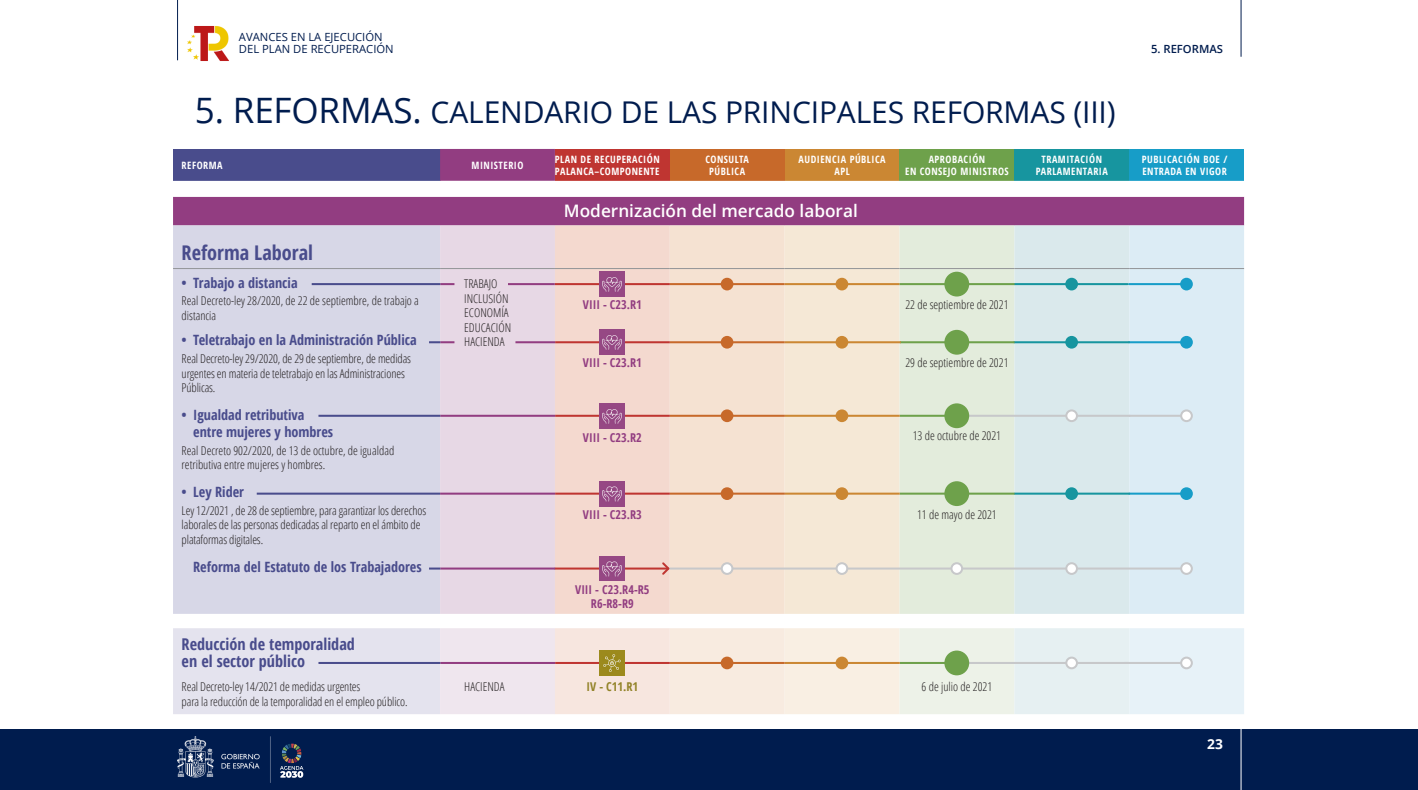
<style>
.page{position:relative;width:1418px;height:790px;background:#fff}
.page>*{position:absolute;margin:0;border:0;box-sizing:border-box;transform-origin:0 0}
.t1{font:30px "Open Sans";letter-spacing:-.005em;color:#001c4e}
.t2{font:700 20.25px "Open Sans Condensed";color:#494c8c}
.t3{font:600 17.25px "Open Sans";color:#fff}
.t4{font:700 16.25px "Open Sans Condensed";color:#494c8c}
.t5{font:700 14.12px "Open Sans Condensed";color:#494c8c}
.t6{font:700 13.75px "Open Sans";color:#fff}
.t7{font:300 12.12px/14.6px "Open Sans Condensed";letter-spacing:-.01em;color:#231f20}
.t8{font:700 12.12px "Open Sans Condensed";color:#923d81}
.t9{font:700 12.12px "Open Sans Condensed";color:#918227}
.t10{font:11.25px/12.9px "Open Sans";color:#001c4e}
.t11{font:600 11.25px "Open Sans";color:#001c4e}
.t12{font:700 10.12px "Open Sans Condensed";letter-spacing:.05em;color:#fff}
.s1{font-size:35px}
</style>
<div class="page">
<hr style="left:1240px;top:0;width:1px;height:57px;background:#001c4e">
<div style="left:0;top:729px;width:1417px;height:60px;background:#001c4e"></div>
<img style="left:177px;top:736px;width:94px;height:46px">
<svg style="left:280px;top:743px;width:23px;height:34px"></svg>
<hr style="left:1240px;top:728px;width:1px;height:61px;background:#fff">
<hr style="left:177px;top:0;width:1px;height:60px;background:#001c4e">
<img style="left:187px;top:26px;width:42px;height:35px">
<svg style="left:173px;top:149px;width:1071px;height:76px;fill:#923d81"></svg>
<div style="left:555px;top:149px;width:114px;height:32px;background:#bf3531"></div>
<div style="left:669px;top:149px;width:115px;height:32px;background:#c7692a"></div>
<div style="left:784px;top:149px;width:115px;height:32px;background:#cb8733"></div>
<div style="left:899px;top:149px;width:115px;height:32px;background:#6ea14b"></div>
<div style="left:1014px;top:149px;width:115px;height:32px;background:#17959f"></div>
<div style="left:1129px;top:149px;width:115px;height:32px;background:#179dc8"></div>
<svg style="left:173px;top:181px;width:1071px;height:16px"></svg>
<div style="left:173px;top:225px;width:256px;height:388px;background:#d7d7e7"></div>
<svg style="left:173px;top:628px;width:1071px;height:86px"></svg>
<hr style="left:173px;top:268px;width:267px;height:1px;background:#939598">
<div style="left:720px;top:656px;width:13px;height:13px;background:#c7692a;border-radius:50%"></div>
<div style="left:835px;top:656px;width:13px;height:13px;background:#cb8733;border-radius:50%"></div>
<div style="left:1181px;top:657px;width:10px;height:11px;background:#fff;border-radius:50%"></div>
<div style="left:1180px;top:656px;width:12px;height:13px;border:2px solid #c7c8ca;border-radius:50%"></div>
<hr style="left:1124px;top:661px;width:57px;height:2px;background:#c7c8ca">
<hr style="left:899px;top:661px;width:59px;height:2px;background:#6ea14b">
<hr style="left:967px;top:661px;width:161px;height:2px;background:#c7c8ca">
<hr style="left:784px;top:661px;width:115px;height:2px;background:#cb8733">
<hr style="left:670px;top:661px;width:114px;height:2px;background:#c7692a">
<hr style="left:555px;top:661px;width:115px;height:2px;background:#bf3531">
<hr style="left:440px;top:661px;width:115px;height:2px;background:#923d81">
<hr style="left:312px;top:283px;width:128px;height:2px;background:#494c8c">
<hr style="left:318px;top:414px;width:122px;height:2px;background:#494c8c">
<hr style="left:257px;top:492px;width:183px;height:2px;background:#494c8c">
<hr style="left:318px;top:661px;width:122px;height:2px;background:#494c8c">
<svg style="left:429px;top:225px;width:815px;height:388px"></svg>
<div style="left:944px;top:650px;width:25px;height:25px;background:#6ea14b;border-radius:50%"></div>
<div style="left:1066px;top:657px;width:10px;height:11px;background:#fff;border-radius:50%"></div>
<div style="left:1065px;top:656px;width:12px;height:13px;border:2px solid #c7c8ca;border-radius:50%"></div>
<div style="left:721px;top:563px;width:11px;height:10px;background:#fff;border-radius:50%"></div>
<div style="left:720px;top:562px;width:13px;height:12px;border:2px solid #c7c8ca;border-radius:50%"></div>
<img style="left:600px;top:271px;width:24px;height:25px">
<img style="left:600px;top:330px;width:24px;height:24px">
<img style="left:600px;top:403px;width:24px;height:25px">
<img style="left:600px;top:481px;width:24px;height:25px">
<img style="left:600px;top:556px;width:24px;height:24px">
<img style="left:600px;top:650px;width:24px;height:25px">
<div style="left:1066px;top:279px;width:10px;height:10px;background:#17959f;border-radius:50%"></div>
<div style="left:1065px;top:278px;width:12px;height:12px;border:2px solid #17959f;border-radius:50%"></div>
<div style="left:1066px;top:337px;width:10px;height:10px;background:#17959f;border-radius:50%"></div>
<div style="left:1065px;top:336px;width:12px;height:12px;border:2px solid #17959f;border-radius:50%"></div>
<div style="left:1066px;top:410px;width:10px;height:11px;background:#fff;border-radius:50%"></div>
<div style="left:1065px;top:409px;width:12px;height:13px;border:2px solid #c7c8ca;border-radius:50%"></div>
<div style="left:1066px;top:488px;width:10px;height:11px;background:#17959f;border-radius:50%"></div>
<div style="left:1065px;top:487px;width:12px;height:13px;border:2px solid #17959f;border-radius:50%"></div>
<div style="left:1180px;top:278px;width:12px;height:12px;background:#179dc8;border-radius:50%"></div>
<div style="left:1180px;top:336px;width:12px;height:12px;background:#179dc8;border-radius:50%"></div>
<div style="left:1181px;top:410px;width:10px;height:11px;background:#fff;border-radius:50%"></div>
<div style="left:1180px;top:409px;width:12px;height:13px;border:2px solid #c7c8ca;border-radius:50%"></div>
<div style="left:1180px;top:487px;width:12px;height:13px;background:#179dc8;border-radius:50%"></div>
<div style="left:944px;top:403px;width:25px;height:25px;background:#6ea14b;border-radius:50%"></div>
<p class="t10" style="left:239px;top:30px;width:156px">AVANCES EN LA EJECUCIÓN<br>DEL PLAN DE RECUPERACIÓN</p>
<p class="t1" style="left:195px;top:91px;width:922px"><span class="s1">5. REFORMAS.</span> CALENDARIO DE LAS PRINCIPALES REFORMAS (III)</p>
<p class="t12" style="left:182px;top:158px;width:42px">REFORMA</p>
<p class="t12" style="left:471px;top:158px;width:53px">MINISTERIO</p>
<p class="t12" style="left:555px;top:152px;width:106px">PLAN DE RECUPERACIÓN</p>
<p class="t12" style="left:555px;top:164px;width:106px">PALANCA–COMPONENTE</p>
<p class="t12" style="left:705px;top:152px;width:45px">CONSULTA</p>
<p class="t12" style="left:709px;top:164px;width:37px">PÚBLICA</p>
<p class="t12" style="left:798px;top:152px;width:89px">AUDIENCIA PÚBLICA</p>
<p class="t12" style="left:834px;top:164px;width:17px">APL</p>
<p class="t12" style="left:928px;top:152px;width:58px">APROBACIÓN</p>
<p class="t12" style="left:905px;top:164px;width:105px">EN CONSEJO MINISTROS</p>
<p class="t3" style="left:564px;top:199px;width:295px">Modernización del mercado laboral</p>
<p class="t2" style="left:182px;top:238px;width:133px">Reforma Laboral</p>
<p class="t5" style="left:182px;top:273px;width:117px">• Trabajo a distancia</p>
<p class="t7" style="left:182px;top:293px;width:239px">Real Decreto-ley 28/2020, de 22 de septiembre, de trabajo a distancia</p>
<p class="t7" style="left:464px;top:276px;width:35px">TRABAJO</p>
<p class="t7" style="left:464px;top:290px;width:46px">INCLUSIÓN</p>
<p class="t7" style="left:464px;top:305px;width:46px">ECONOMÍA</p>
<p class="t7" style="left:464px;top:319px;width:48px">EDUCACIÓN</p>
<p class="t7" style="left:464px;top:334px;width:42px">HACIENDA</p>
<p class="t8" style="left:583px;top:296px;width:60px">VIII - C23.R1</p>
<p class="t7" style="left:905px;top:297px;width:105px">22 de septiembre de 2021</p>
<p class="t5" style="left:182px;top:330px;width:236px">• Teletrabajo en la Administración Pública</p>
<p class="t7" style="left:182px;top:351px;width:231px">Real Decreto-ley 29/2020, de 29 de septiembre, de medidas urgentes en materia de teletrabajo en las Administraciones<br>Públicas.</p>
<p class="t8" style="left:583px;top:354px;width:60px">VIII - C23.R1</p>
<p class="t7" style="left:905px;top:354px;width:105px">29 de septiembre de 2021</p>
<p class="t5" style="left:182px;top:405px;width:124px">• Igualdad retributiva</p>
<p class="t5" style="left:193px;top:422px;width:142px">entre mujeres y hombres</p>
<p class="t7" style="left:182px;top:442px;width:214px">Real Decreto 902/2020, de 13 de octubre, de igualdad</p>
<p class="t7" style="left:182px;top:457px;width:145px">retributiva entre mujeres y hombres.</p>
<p class="t8" style="left:583px;top:428px;width:60px">VIII - C23.R2</p>
<p class="t7" style="left:912px;top:427px;width:90px">13 de octubre de 2021</p>
<p class="t5" style="left:182px;top:482px;width:64px">• Ley Rider</p>
<p class="t7" style="left:182px;top:502px;width:246px">Ley 12/2021 , de 28 de septiembre, para garantizar los derechos laborales de las personas dedicadas al reparto en el ámbito de plataformas digitales.</p>
<p class="t8" style="left:583px;top:505px;width:60px">VIII - C23.R3</p>
<p class="t7" style="left:917px;top:506px;width:81px">11 de mayo de 2021</p>
<p class="t5" style="left:193px;top:557px;width:230px">Reforma del Estatuto de los Trabajadores</p>
<p class="t8" style="left:575px;top:580px;width:76px">VIII - C23.R4-R5</p>
<p class="t8" style="left:591px;top:595px;width:44px">R6-R8-R9</p>
<p class="t4" style="left:182px;top:632px;width:175px">Reducción de temporalidad</p>
<p class="t4" style="left:182px;top:649px;width:125px">en el sector público</p>
<p class="t7" style="left:182px;top:678px;width:180px">Real Decreto-ley 14/2021 de medidas urgentes</p>
<p class="t7" style="left:182px;top:693px;width:227px">para la reducción de la temporalidad en el empleo público.</p>
<p class="t7" style="left:464px;top:678px;width:42px">HACIENDA</p>
<p class="t9" style="left:586px;top:677px;width:53px">IV - C11.R1</p>
<p class="t7" style="left:921px;top:678px;width:72px">6 de julio de 2021</p>
<p class="t12" style="left:1041px;top:152px;width:62px">TRAMITACIÓN</p>
<p class="t12" style="left:1035px;top:164px;width:74px">PARLAMENTARIA</p>
<p class="t11" style="left:1150px;top:41px;width:73px">5. REFORMAS</p>
<p class="t12" style="left:1141px;top:152px;width:87px">PUBLICACIÓN BOE /</p>
<p class="t12" style="left:1142px;top:164px;width:86px">ENTRADA EN VIGOR</p>
<p class="t6" style="left:1207px;top:733px;width:17px">23</p>
</div>
